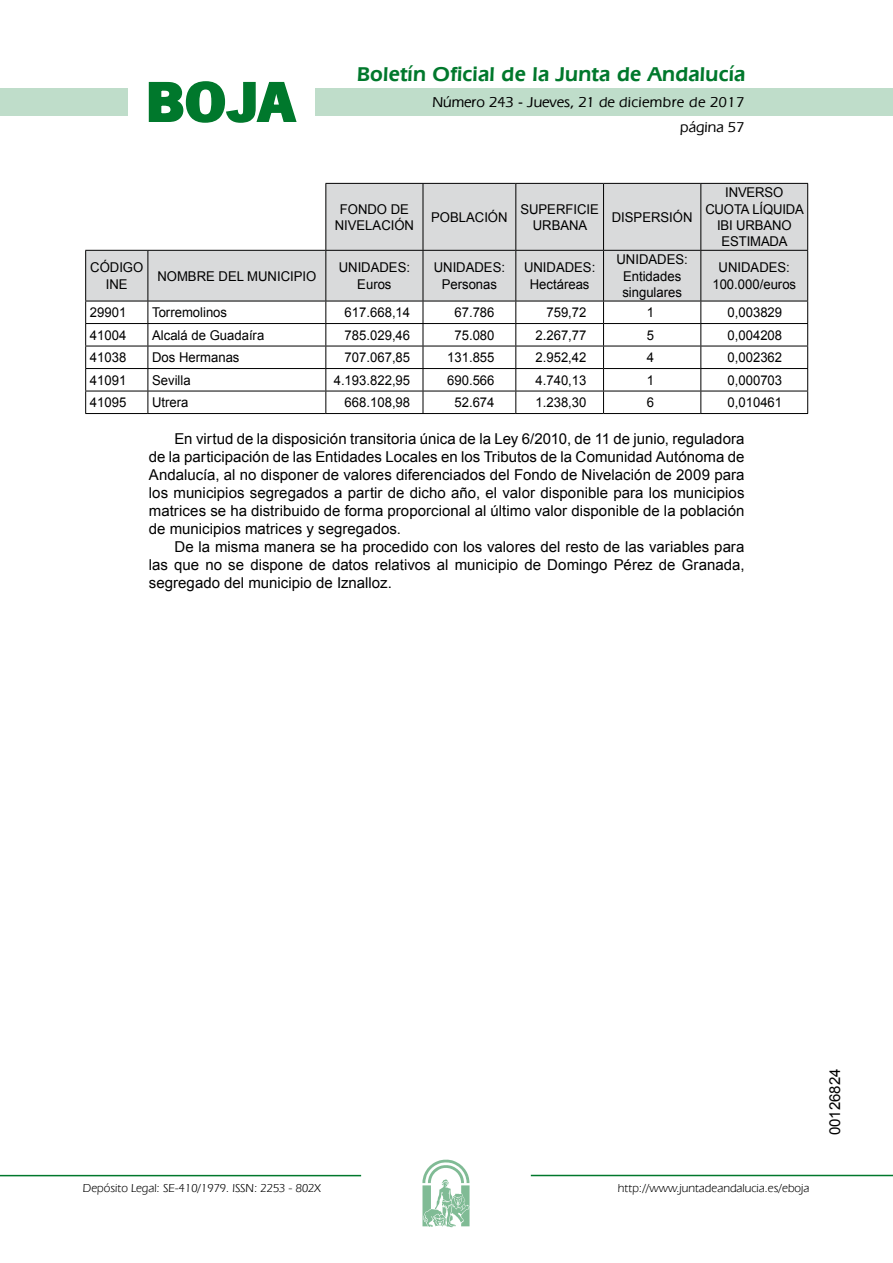
<style>
.page{position:relative;width:893px;height:1263px;background:#fff}
.page>*{position:absolute;margin:0;border:0;box-sizing:border-box;transform-origin:0 0}
.t1{font:700 57.75px "News Got T";color:#00782c;scale:1.14 1}
.t2{font:600 21px "Eras IT Cby BT";letter-spacing:.01em;color:#00782c}
.t3{font:15px/18px "Arial";color:#000;text-align:justify}
.t4{font:500 15px/24.5px "Eras IT Cby BT";color:#000;text-align:right}
.t5{font:13.5px/16.2px "Arial";color:#000;text-align:center}
.t6{font:12px "Eras IT Cby BT";color:#000}
</style>
<div class="page">
<div style="left:315px;top:88px;width:577px;height:28px;background:#bfddca"></div>
<div style="left:0;top:88px;width:128px;height:28px;background:#bfddca"></div>
<hr style="left:0;top:1175px;width:361px;height:1px;background:#00782c">
<svg style="left:422px;top:1159px;width:47px;height:68px"></svg>
<hr style="left:531px;top:1175px;width:361px;height:1px;background:#00782c">
<svg style="left:148px;top:81px;width:149px;height:42px"></svg>
<svg style="left:86px;top:184px;width:721px;height:117px;fill:#d9dadb"></svg>
<hr style="left:325px;top:183px;width:98px;height:1px;background:#000">
<hr style="left:423px;top:183px;width:93px;height:1px;background:#000">
<hr style="left:422px;top:184px;width:1px;height:66px;background:#000">
<hr style="left:516px;top:183px;width:87px;height:1px;background:#000">
<hr style="left:515px;top:184px;width:1px;height:66px;background:#000">
<hr style="left:603px;top:183px;width:97px;height:1px;background:#000">
<hr style="left:603px;top:184px;width:1px;height:66px;background:#000">
<hr style="left:700px;top:183px;width:108px;height:1px;background:#000">
<hr style="left:700px;top:184px;width:1px;height:66px;background:#000">
<hr style="left:807px;top:184px;width:1px;height:66px;background:#000">
<hr style="left:85px;top:251px;width:1px;height:50px;background:#000">
<hr style="left:147px;top:251px;width:1px;height:50px;background:#000">
<hr style="left:326px;top:250px;width:97px;height:1px;background:#000">
<hr style="left:325px;top:251px;width:1px;height:50px;background:#000">
<hr style="left:423px;top:250px;width:93px;height:1px;background:#000">
<hr style="left:422px;top:251px;width:1px;height:50px;background:#000">
<hr style="left:516px;top:250px;width:87px;height:1px;background:#000">
<hr style="left:515px;top:251px;width:1px;height:50px;background:#000">
<hr style="left:603px;top:250px;width:97px;height:1px;background:#000">
<hr style="left:603px;top:251px;width:1px;height:50px;background:#000">
<hr style="left:700px;top:250px;width:108px;height:1px;background:#000">
<hr style="left:700px;top:251px;width:1px;height:50px;background:#000">
<hr style="left:807px;top:251px;width:1px;height:50px;background:#000">
<hr style="left:85px;top:301px;width:63px;height:1px;background:#000">
<hr style="left:148px;top:301px;width:178px;height:1px;background:#000">
<hr style="left:326px;top:301px;width:97px;height:1px;background:#000">
<hr style="left:423px;top:301px;width:93px;height:1px;background:#000">
<hr style="left:516px;top:301px;width:87px;height:1px;background:#000">
<hr style="left:603px;top:301px;width:97px;height:1px;background:#000">
<hr style="left:700px;top:301px;width:108px;height:1px;background:#000">
<hr style="left:85px;top:323px;width:63px;height:1px;background:#000">
<hr style="left:148px;top:323px;width:178px;height:1px;background:#000">
<hr style="left:326px;top:323px;width:97px;height:1px;background:#000">
<hr style="left:423px;top:323px;width:93px;height:1px;background:#000">
<hr style="left:516px;top:323px;width:87px;height:1px;background:#000">
<hr style="left:603px;top:323px;width:97px;height:1px;background:#000">
<hr style="left:700px;top:323px;width:108px;height:1px;background:#000">
<hr style="left:85px;top:346px;width:63px;height:1px;background:#000">
<hr style="left:148px;top:346px;width:178px;height:1px;background:#000">
<hr style="left:326px;top:346px;width:97px;height:1px;background:#000">
<hr style="left:423px;top:346px;width:93px;height:1px;background:#000">
<hr style="left:516px;top:346px;width:87px;height:1px;background:#000">
<hr style="left:603px;top:346px;width:97px;height:1px;background:#000">
<hr style="left:700px;top:346px;width:108px;height:1px;background:#000">
<hr style="left:85px;top:368px;width:63px;height:1px;background:#000">
<hr style="left:148px;top:368px;width:178px;height:1px;background:#000">
<hr style="left:326px;top:368px;width:97px;height:1px;background:#000">
<hr style="left:423px;top:368px;width:93px;height:1px;background:#000">
<hr style="left:516px;top:368px;width:87px;height:1px;background:#000">
<hr style="left:603px;top:368px;width:97px;height:1px;background:#000">
<hr style="left:700px;top:368px;width:108px;height:1px;background:#000">
<hr style="left:85px;top:391px;width:63px;height:1px;background:#000">
<svg style="left:85px;top:301px;width:1px;height:112px"></svg>
<hr style="left:148px;top:391px;width:178px;height:1px;background:#000">
<svg style="left:147px;top:301px;width:1px;height:112px"></svg>
<hr style="left:326px;top:391px;width:97px;height:1px;background:#000">
<svg style="left:325px;top:301px;width:1px;height:112px"></svg>
<hr style="left:423px;top:391px;width:93px;height:1px;background:#000">
<svg style="left:422px;top:301px;width:1px;height:112px"></svg>
<hr style="left:516px;top:391px;width:87px;height:1px;background:#000">
<svg style="left:515px;top:301px;width:1px;height:112px"></svg>
<hr style="left:603px;top:391px;width:97px;height:1px;background:#000">
<svg style="left:603px;top:301px;width:1px;height:112px"></svg>
<hr style="left:700px;top:391px;width:108px;height:1px;background:#000">
<svg style="left:700px;top:301px;width:1px;height:112px"></svg>
<svg style="left:807px;top:301px;width:1px;height:112px"></svg>
<hr style="left:85px;top:413px;width:63px;height:1px;background:#000">
<hr style="left:148px;top:413px;width:178px;height:1px;background:#000">
<hr style="left:326px;top:413px;width:97px;height:1px;background:#000">
<hr style="left:423px;top:413px;width:93px;height:1px;background:#000">
<hr style="left:516px;top:413px;width:87px;height:1px;background:#000">
<hr style="left:603px;top:413px;width:97px;height:1px;background:#000">
<hr style="left:700px;top:413px;width:108px;height:1px;background:#000">
<hr style="left:325px;top:184px;width:1px;height:66px;background:#000">
<hr style="left:85px;top:250px;width:63px;height:1px;background:#000">
<hr style="left:148px;top:250px;width:178px;height:1px;background:#000">
<h1 class="t1" style="left:145px;top:68px;width:133px">BOJA</h1>
<h2 class="t2" style="left:357px;top:62px;width:390px">Boletín Oficial de la Junta de Andalucía</h2>
<p class="t4" style="left:432px;top:90px;width:313px">Número 243 - Jueves, 21 de diciembre de 2017 página 57</p>
<p class="t5" style="left:335px;top:201px;width:81px">FONDO DE<br>NIVELACIÓN</p>
<p class="t5" style="left:431px;top:209px;width:78px">POBLACIÓN</p>
<p class="t5" style="left:520px;top:201px;width:80px">SUPERFICIE<br>URBANA</p>
<p class="t5" style="left:611px;top:209px;width:82px">DISPERSIÓN</p>
<p class="t5" style="left:705px;top:185px;width:100px">INVERSO<br>CUOTA LÍQUIDA<br>IBI URBANO<br>ESTIMADA</p>
<p class="t5" style="left:90px;top:260px;width:55px">CÓDIGO<br>INE</p>
<p class="t5" style="left:157px;top:268px;width:160px">NOMBRE DEL MUNICIPIO</p>
<p class="t5" style="left:339px;top:260px;width:73px">UNIDADES:<br>Euros</p>
<p class="t5" style="left:434px;top:260px;width:73px">UNIDADES:<br>Personas</p>
<p class="t5" style="left:524px;top:260px;width:73px">UNIDADES:<br>Hectáreas</p>
<p class="t5" style="left:616px;top:252px;width:73px">UNIDADES:<br>Entidades singulares</p>
<p class="t5" style="left:712px;top:260px;width:85px">UNIDADES:<br>100.000/euros</p>
<p class="t5" style="left:90px;top:305px;width:38px">29901</p>
<p class="t5" style="left:152px;top:305px;width:76px">Torremolinos</p>
<p class="t5" style="left:344px;top:305px;width:67px">617.668,14</p>
<p class="t5" style="left:454px;top:305px;width:42px">67.786</p>
<p class="t5" style="left:546px;top:305px;width:42px">759,72</p>
<p class="t5" style="left:646px;top:305px;width:9px">1</p>
<p class="t5" style="left:727px;top:305px;width:56px">0,003829</p>
<p class="t5" style="left:90px;top:327px;width:38px">41004</p>
<p class="t5" style="left:152px;top:327px;width:114px">Alcalá de Guadaíra</p>
<p class="t5" style="left:344px;top:327px;width:67px">785.029,46</p>
<p class="t5" style="left:454px;top:327px;width:42px">75.080</p>
<p class="t5" style="left:535px;top:327px;width:52px">2.267,77</p>
<p class="t5" style="left:646px;top:327px;width:9px">5</p>
<p class="t5" style="left:727px;top:327px;width:56px">0,004208</p>
<p class="t5" style="left:90px;top:350px;width:38px">41038</p>
<p class="t5" style="left:152px;top:350px;width:89px">Dos Hermanas</p>
<p class="t5" style="left:344px;top:350px;width:67px">707.067,85</p>
<p class="t5" style="left:447px;top:350px;width:49px">131.855</p>
<p class="t5" style="left:535px;top:350px;width:52px">2.952,42</p>
<p class="t5" style="left:646px;top:350px;width:9px">4</p>
<p class="t5" style="left:727px;top:350px;width:56px">0,002362</p>
<p class="t5" style="left:90px;top:372px;width:38px">41091</p>
<p class="t5" style="left:152px;top:372px;width:40px">Sevilla</p>
<p class="t5" style="left:334px;top:372px;width:78px">4.193.822,95</p>
<p class="t5" style="left:447px;top:372px;width:49px">690.566</p>
<p class="t5" style="left:535px;top:372px;width:52px">4.740,13</p>
<p class="t5" style="left:646px;top:372px;width:9px">1</p>
<p class="t5" style="left:727px;top:372px;width:56px">0,000703</p>
<p class="t5" style="left:90px;top:395px;width:38px">41095</p>
<p class="t5" style="left:152px;top:395px;width:38px">Utrera</p>
<p class="t5" style="left:344px;top:395px;width:67px">668.108,98</p>
<p class="t5" style="left:454px;top:395px;width:42px">52.674</p>
<p class="t5" style="left:535px;top:395px;width:52px">1.238,30</p>
<p class="t5" style="left:646px;top:395px;width:9px">6</p>
<p class="t5" style="left:727px;top:395px;width:56px">0,010461</p>
<p class="t3" style="left:149px;top:430px;width:597px;text-indent:26px">En virtud de la disposición transitoria única de la Ley 6/2010, de 11 de junio, reguladora de la participación de las Entidades Locales en los Tributos de la Comunidad Autónoma de Andalucía, al no disponer de valores diferenciados del Fondo de Nivelación de 2009 para los municipios segregados a partir de dicho año, el valor disponible para los municipios matrices se ha distribuido de forma proporcional al último valor disponible de la población de municipios matrices y segregados.</p>
<p class="t3" style="left:149px;top:538px;width:597px;text-indent:26px">De la misma manera se ha procedido con los valores del resto de las variables para las que no se dispone de datos relativos al municipio de Domingo Pérez de Granada, segregado del municipio de Iznalloz.</p>
<p class="t6" style="left:83px;top:1181px;width:239px">Depósito Legal: SE-410/1979. ISSN: 2253 - 802X</p>
<p class="t6" style="left:618px;top:1181px;width:193px">http://www.juntadeandalucia.es/eboja</p>
<p class="t3" style="left:826px;top:1135px;width:68px;rotate:-90deg">00126824</p>
</div>
